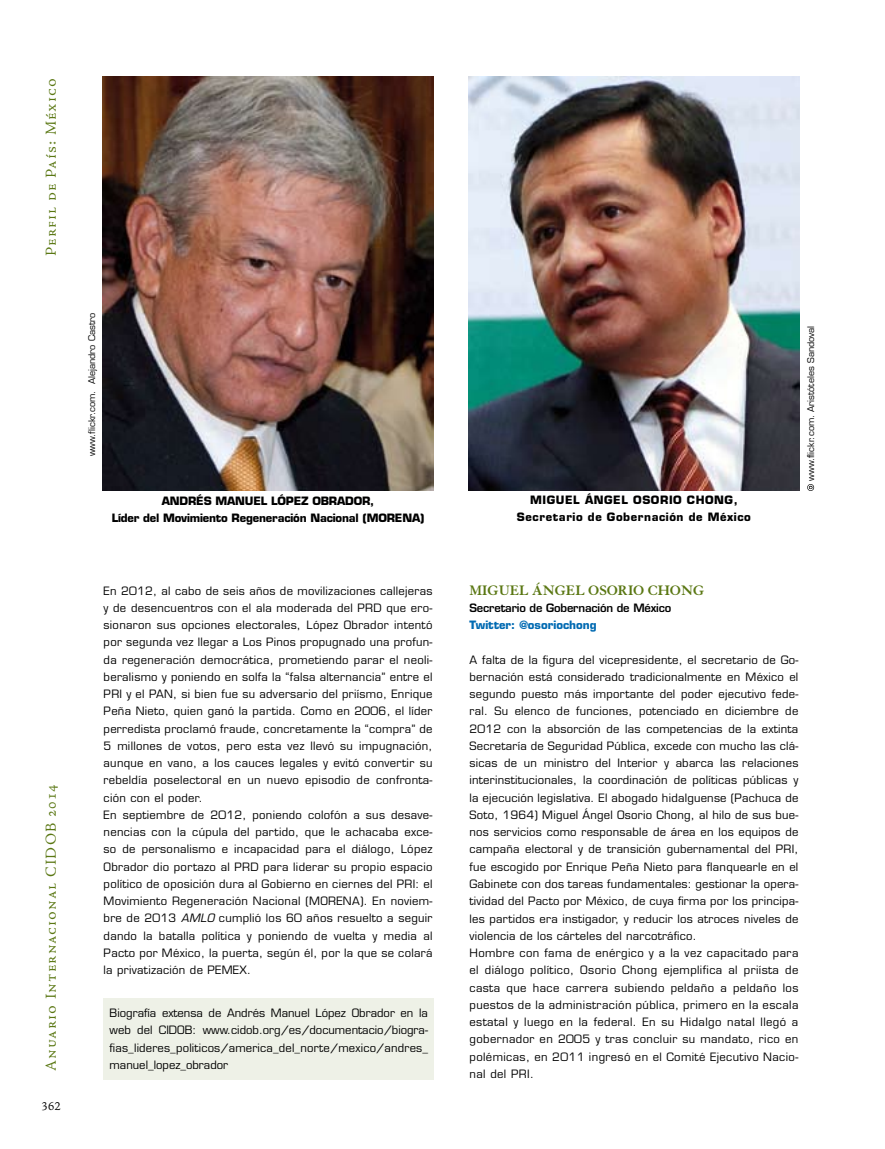
<style>
.page{position:relative;width:885px;height:1149px;background:#fff}
.page>*{position:absolute;margin:0;border:0;box-sizing:border-box;transform-origin:0 0}
.t1{font:15px "Adobe Jenson Pro Lt Capt";letter-spacing:.07em;color:#5a7713}
.t2{font:700 15px "Granjon";color:#5a7713}
.t3{font:12px "Adobe Jenson Pro Lt Capt";color:#000}
.t4{font:11.25px/17.2px "Eurostile";letter-spacing:.025em;color:#000}
.t5{font:700 11.25px/17.2px "Eurostile";letter-spacing:-.015em;color:#000;text-align:center}
.t6{font:700 11.25px/17.2px "Eurostile";letter-spacing:.05em;color:#000;text-align:center}
.t7{font:600 11.25px "Eurostile";letter-spacing:-.015em;color:#000}
.t8{font:700 11.25px "Eurostile";color:#006ab2}
.t9{font:9px "Eurostile";color:#000}
.s1{font-style:italic}
</style>
<div class="page">
<div style="left:104px;top:997px;width:330px;height:82px;background:#eef1e7"></div>
<img style="left:102px;top:77px;width:332px;height:414px">
<img style="left:468px;top:77px;width:331px;height:414px">
<svg style="left:807px;top:484px;width:7px;height:7px"></svg>
<h1 class="t1" style="left:42px;top:256px;width:179px;rotate:-90deg">Perfil de País: México</h1>
<h1 class="t1" style="left:42px;top:1070px;width:288px;rotate:-90deg">Anuario Internacional CIDOB 2014</h1>
<p class="t3" style="left:42px;top:1098px;width:21px">362</p>
<p class="t9" style="left:86px;top:456px;width:145px;rotate:-90deg">www.flickr.com. Alejandro Castro</p>
<p class="t5" style="left:112px;top:491px;width:314px">ANDRÉS MANUEL LÓPEZ OBRADOR,<br>Líder del Movimiento Regeneración Nacional (MORENA)</p>
<p class="t4" style="left:104px;top:581px;width:330px">En 2012, al cabo de seis años de movilizaciones callejeras y de desencuentros con el ala moderada del PRD que ero&shy;sionaron sus opciones electorales, López Obrador intentó por segunda vez llegar a Los Pinos propugnado una profun&shy;da regeneración democrática, prometiendo parar el neoli&shy;beralismo y poniendo en solfa la “falsa alternancia” entre el PRI y el PAN, si bien fue su adversario del priísmo, Enrique Peña Nieto, quien ganó la partida. Como en 2006, el líder perredista proclamó fraude, concretamente la “compra” de 5 millones de votos, pero esta vez llevó su impugnación, aunque en vano, a los cauces legales y evitó convertir su rebeldía poselectoral en un nuevo episodio de confronta&shy;ción con el poder.<br>En septiembre de 2012, poniendo colofón a sus desave&shy;nencias con la cúpula del partido, que le achacaba exce&shy;so de personalismo e incapacidad para el diálogo, López Obrador dio portazo al PRD para liderar su propio espacio político de oposición dura al Gobierno en ciernes del PRI: el Movimiento Regeneración Nacional (MORENA). En noviem&shy;bre de 2013 <span class="s1">AMLO</span> cumplió los 60 años resuelto a seguir dando la batalla política y poniendo de vuelta y media al Pacto por México, la puerta, según él, por la que se colará la privatización de PEMEX.</p>
<p class="t4" style="left:110px;top:1004px;width:320px;text-align:justify">Biografía extensa de Andrés Manuel López Obrador en la web del CIDOB: www.cidob.org/es/documentacio/biogra&shy;fias_lideres_politicos/america_del_norte/mexico/andres_ manuel_lopez_obrador</p>
<p class="t6" style="left:517px;top:491px;width:235px">MIGUEL ÁNGEL OSORIO CHONG,<br>Secretario de Gobernación de México</p>
<p class="t9" style="left:805px;top:481px;width:157px;rotate:-90deg">www.flickr.com. Aristóteles Sandoval</p>
<h1 class="t2" style="left:469px;top:581px;width:236px">MIGUEL ÁNGEL OSORIO CHONG</h1>
<p class="t7" style="left:469px;top:600px;width:203px">Secretario de Gobernación de México</p>
<p class="t8" style="left:469px;top:617px;width:129px">Twitter: @osoriochong</p>
<p class="t4" style="left:469px;top:650px;width:330px">A falta de la figura del vicepresidente, el secretario de Go&shy;bernación está considerado tradicionalmente en México el segundo puesto más importante del poder ejecutivo fede&shy;ral. Su elenco de funciones, potenciado en diciembre de 2012 con la absorción de las competencias de la extinta Secretaría de Seguridad Pública, excede con mucho las clá&shy;sicas de un ministro del Interior y abarca las relaciones interinstitucionales, la coordinación de políticas públicas y la ejecución legislativa. El abogado hidalguense (Pachuca de Soto, 1964) Miguel Ángel Osorio Chong, al hilo de sus bue&shy;nos servicios como responsable de área en los equipos de campaña electoral y de transición gubernamental del PRI, fue escogido por Enrique Peña Nieto para flanquearle en el Gabinete con dos tareas fundamentales: gestionar la opera&shy;tividad del Pacto por México, de cuya firma por los principa&shy;les partidos era instigador, y reducir los atroces niveles de violencia de los cárteles del narcotráfico.<br>Hombre con fama de enérgico y a la vez capacitado para el diálogo político, Osorio Chong ejemplifica al priísta de casta que hace carrera subiendo peldaño a peldaño los puestos de la administración pública, primero en la escala estatal y luego en la federal. En su Hidalgo natal llegó a gobernador en 2005 y tras concluir su mandato, rico en polémicas, en 2011 ingresó en el Comité Ejecutivo Nacio&shy;nal del PRI.</p>
</div>
